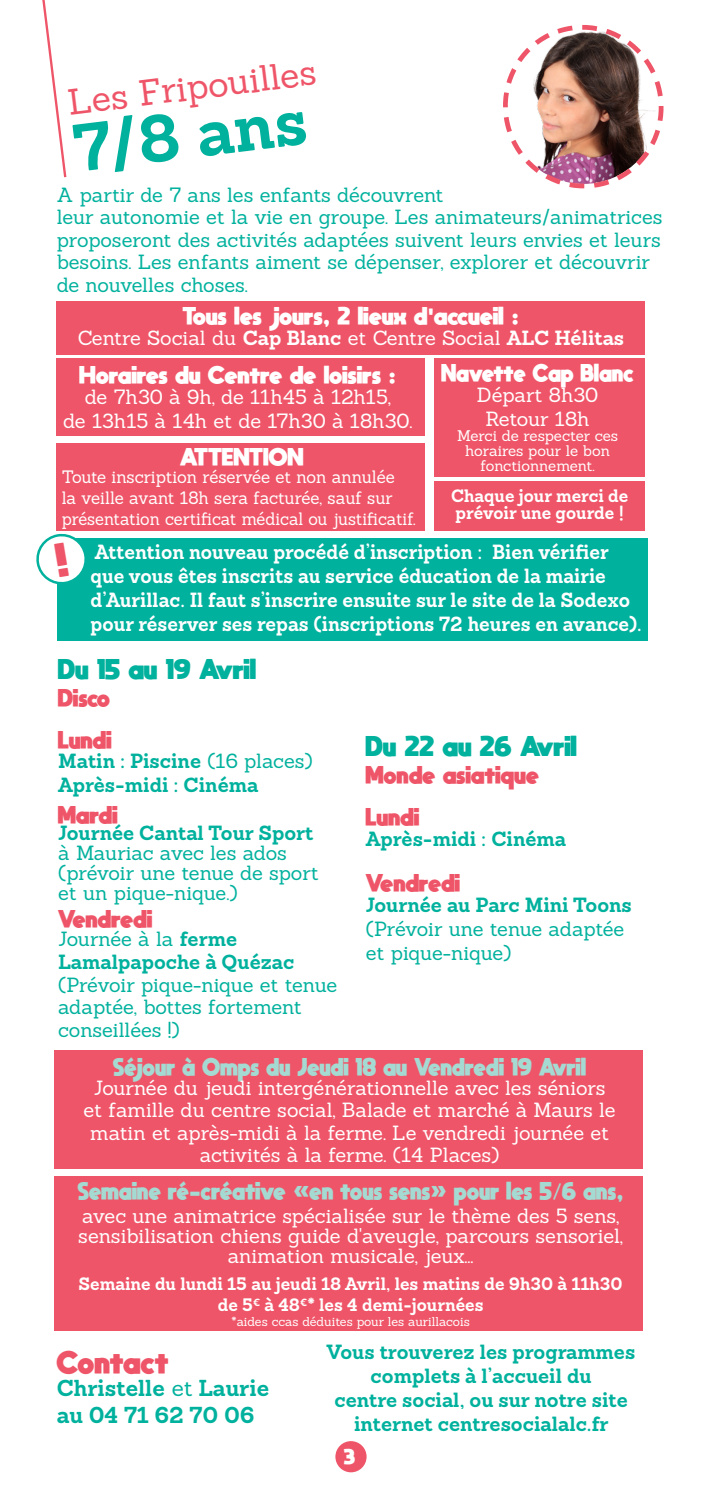
<style>
.page{position:relative;width:702px;height:1489px;background:#fff}
.page>*{position:absolute;margin:0;border:0;box-sizing:border-box;transform-origin:0 0}
.t1{font:700 65.5px "Sanchez";color:#00b19d}
.t2{font:35.5px "Sanchez";color:#ef5568}
.t3{font:700 22.5px/27px "Sanchez";color:#00b19d}
.t4{font:800 22.5px "moon get";color:#ef5568}
.t5{font:20px/22.5px "Sanchez";letter-spacing:-.005em;color:#00b19d}
.t6{font:20px/22.5px "Sanchez";letter-spacing:-.005em;color:#fff;text-align:center}
.t7{font:700 20px/24px "Sanchez";color:#fff;scale:.96 1}
.t8{font:700 20px/24px "Sanchez";color:#00b19d;text-align:center}
.t9{font:800 20px "moon get";color:#00b19d}
.t10{font:17.5px/21px "Sanchez";letter-spacing:-.005em;color:#fff;scale:.96 1}
.t11{font:700 17.5px/17.5px "Sanchez";color:#fff}
.t12{font:800 17.5px "moon get";color:#a5dad2;scale:.95 1}
.t13{font:800 17.5px "moon get";color:#fff}
.t14{font:800 17.5px "moon get";color:#ef5568}
.t15{font:800 17.5px "moon get";color:#fff;scale:.94 1}
.t16{font:15px/15px "Sanchez";letter-spacing:-.005em;color:#fff;text-align:center}
.t17{font:800 15px "moon get";color:#fff}
.t18{font:12.5px "Sanchez";letter-spacing:-.005em;color:#fff}
.s1{font-weight:700}
.s2{font-weight:400}
</style>
<div class="page">
<div style="left:335px;top:1440px;width:31px;height:32px;background:#ef5568;border-radius:50%"></div>
<div style="left:57px;top:301px;width:588px;height:53px;background:#ef5568"></div>
<div style="left:57px;top:358px;width:367px;height:77px;background:#ef5568"></div>
<div style="left:434px;top:358px;width:211px;height:119px;background:#ef5568"></div>
<div style="left:57px;top:443px;width:367px;height:87px;background:#ef5568"></div>
<div style="left:434px;top:481px;width:211px;height:49px;background:#ef5568"></div>
<svg style="left:42px;top:0;width:25px;height:178px"></svg>
<img style="left:503px;top:25px;width:161px;height:164px">
<div style="left:57px;top:538px;width:591px;height:103px;background:#00b19d"></div>
<div style="left:55px;top:1176px;width:588px;height:154px;background:#ef5568"></div>
<div style="left:55px;top:1049px;width:588px;height:119px;background:#ef5568"></div>
<svg style="left:36px;top:533px;width:49px;height:51px"></svg>
<p class="t2" style="left:65px;top:79px;width:251px;rotate:-7deg">Les Fripouilles</p>
<p class="t1" style="left:68px;top:105px;width:236px;rotate:-7deg">7/8 ans</p>
<p class="t5" style="left:57px;top:183px;width:607px">A partir de 7 ans les enfants découvrent<br>leur autonomie et la vie en groupe. Les animateurs/animatrices proposeront des activités adaptées suivent leurs envies et leurs besoins. Les enfants aiment se dépenser, explorer et découvrir de nouvelles choses.</p>
<p class="t13" style="left:183px;top:305px;width:337px">Tous les jours, 2 lieux d'accueil :</p>
<p class="t6" style="left:78px;top:327px;width:548px">Centre Social du <span class="s1">Cap Blanc</span> et Centre Social <span class="s1">ALC Hélitas</span></p>
<p class="t13" style="left:80px;top:363px;width:318px">Horaires du Centre de loisirs :</p>
<p class="t6" style="left:63px;top:384px;width:351px;line-height:24px">de 7h30 à 9h, de 11h45 à 12h15,<br>de 13h15 à 14h et de 17h30 à 18h30.</p>
<p class="t15" style="left:441px;top:362px;width:206px">Navette Cap Blanc</p>
<p class="t6" style="left:477px;top:383px;width:123px">Départ 8h30</p>
<p class="t6" style="left:485px;top:407px;width:106px">Retour 18h</p>
<p class="t16" style="left:457px;top:428px;width:163px">Merci de respecter ces horaires pour le bon fonctionnement.</p>
<p class="t11" style="left:451px;top:487px;width:179px">Chaque jour merci de prévoir une gourde !</p>
<p class="t13" style="left:180px;top:445px;width:125px">ATTENTION</p>
<p class="t10" style="left:62px;top:465px;width:370px">Toute inscription réservée et non annulée<br>la veille avant 18h sera facturée, sauf sur présentation certificat médical ou justificatif.</p>
<p class="t7" style="left:91px;top:540px;width:575px">Attention nouveau procédé d’inscription : Bien vérifier que vous êtes inscrits au service éducation de la mairie d’Aurillac. Il faut s’inscrire ensuite sur le site de la Sodexo pour réserver ses repas (inscriptions 72 heures en avance).</p>
<p class="t9" style="left:58px;top:656px;width:199px">Du 15 au 19 Avril</p>
<p class="t14" style="left:58px;top:687px;width:54px">Disco</p>
<p class="t14" style="left:58px;top:729px;width:55px">Lundi</p>
<p class="t8" style="left:58px;top:748px;width:256px;text-align:left">Matin : Piscine <span class="s2">(16 places)<br></span>Après-midi : Cinéma</p>
<p class="t14" style="left:58px;top:803px;width:61px">Mardi</p>
<p class="t5" style="left:58px;top:822px;width:262px;line-height:20px"><span class="s1">Journée Cantal Tour Sport </span>à Mauriac avec les ados (prévoir une tenue de sport et un pique-nique.)</p>
<p class="t14" style="left:58px;top:907px;width:96px">Vendredi</p>
<p class="t5" style="left:58px;top:927px;width:280px">Journée à la <span class="s1">ferme<br>Lamalpapoche à Quézac </span>(Prévoir pique-nique et tenue adaptée, bottes fortement conseillées !)</p>
<p class="t9" style="left:366px;top:733px;width:213px">Du 22 au 26 Avril</p>
<p class="t14" style="left:366px;top:763px;width:175px">Monde asiatique</p>
<p class="t14" style="left:366px;top:805px;width:55px">Lundi</p>
<p class="t8" style="left:366px;top:826px;width:202px">Après-midi : Cinéma</p>
<p class="t14" style="left:366px;top:871px;width:96px">Vendredi</p>
<p class="t5" style="left:366px;top:892px;width:267px;line-height:24px"><span class="s1">Journée au Parc Mini Toons </span>(Prévoir une tenue adaptée et pique-nique)</p>
<p class="t12" style="left:113px;top:1055px;width:499px">Séjour à Omps du Jeudi 18 au Vendredi 19 Avril</p>
<p class="t6" style="left:84px;top:1076px;width:533px">Journée du jeudi intergénérationnelle avec les séniors et famille du centre social, Balade et marché à Maurs le matin et après-midi à la ferme. Le vendredi journée et activités à la ferme. (14 Places)</p>
<p class="t12" style="left:78px;top:1179px;width:576px">Semaine ré-créative «en tous sens» pour les 5/6 ans,</p>
<p class="t6" style="left:78px;top:1205px;width:546px;line-height:20px">avec une animatrice spécialisée sur le thème des 5 sens, sensibilisation chiens guide d'aveugle, parcours sensoriel, animation musicale, jeux...</p>
<p class="t11" style="left:79px;top:1275px;width:545px">Semaine du lundi 15 au jeudi 18 Avril, les matins de 9h30 à 11h30</p>
<p class="t11" style="left:218px;top:1296px;width:267px">de 5<sup>€</sup> à 48<sup>€</sup>* les 4 demi-journées</p>
<p class="t18" style="left:231px;top:1313px;width:240px">*aides ccas déduites pour les aurillacois</p>
<p class="t4" style="left:57px;top:1347px;width:113px">Contact</p>
<p class="t3" style="left:57px;top:1374px;width:214px">Christelle <span class="s2">et</span> Laurie au 04 71 62 70 06</p>
<p class="t8" style="left:327px;top:1339px;width:310px">Vous trouverez les programmes complets à l’accueil du<br>centre social, ou sur notre site internet centresocialalc.fr</p>
<p class="t17" style="left:344px;top:1446px;width:13px">3</p>
</div>
